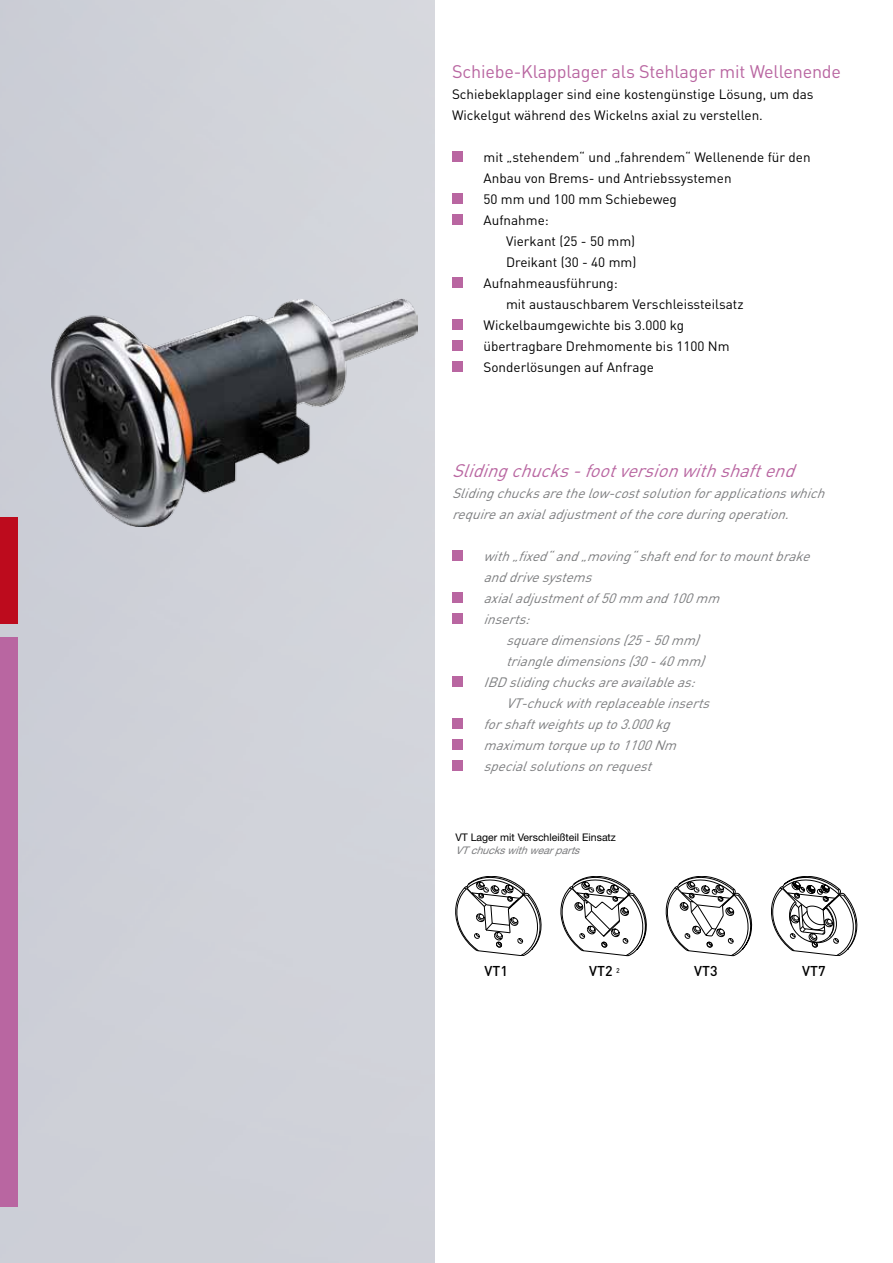
<style>
.page{position:relative;width:893px;height:1263px;background:#fff}
.page>*{position:absolute;margin:0;border:0;box-sizing:border-box;transform-origin:0 0}
.t1{font:18px "DIN Pro";letter-spacing:-.01em;color:#b966a1}
.t2{font:italic 18px "DIN Pro";color:#b966a1}
.t3{font:500 14.1px "DIN Pro";color:#000}
.t4{font:italic 13.5px/21px "DIN Pro";color:#7b7c7e}
.t5{font:13.5px/21px "DIN Pro";color:#000}
.t6{font:10.5px "Helvetica Neue";color:#000}
.t7{font:italic 10.5px "Helvetica Neue";color:#7b7c7e}
.s1{font-weight:400;font-size:10.95px}
</style>
<div class="page">
<div style="left:0;top:0;width:435px;height:1263px;background:#d0d1d9"></div>
<div style="left:0;top:517px;width:17px;height:106px;background:#bd0b1d"></div>
<div style="left:0;top:637px;width:17px;height:570px;background:#b966a1"></div>
<img style="left:51px;top:299px;width:366px;height:227px">
<div style="left:452px;top:151px;width:11px;height:11px;background:#b966a1"></div>
<div style="left:452px;top:193px;width:11px;height:11px;background:#b966a1"></div>
<div style="left:452px;top:214px;width:11px;height:11px;background:#b966a1"></div>
<div style="left:452px;top:277px;width:11px;height:11px;background:#b966a1"></div>
<div style="left:452px;top:319px;width:11px;height:11px;background:#b966a1"></div>
<div style="left:452px;top:340px;width:11px;height:11px;background:#b966a1"></div>
<div style="left:452px;top:361px;width:11px;height:11px;background:#b966a1"></div>
<div style="left:452px;top:550px;width:11px;height:11px;background:#b966a1"></div>
<div style="left:452px;top:592px;width:11px;height:11px;background:#b966a1"></div>
<div style="left:452px;top:613px;width:11px;height:11px;background:#b966a1"></div>
<div style="left:452px;top:676px;width:11px;height:11px;background:#b966a1"></div>
<div style="left:452px;top:718px;width:11px;height:11px;background:#b966a1"></div>
<div style="left:452px;top:739px;width:11px;height:11px;background:#b966a1"></div>
<div style="left:452px;top:760px;width:11px;height:11px;background:#b966a1"></div>
<svg style="left:455px;top:876px;width:86px;height:80px"></svg>
<svg style="left:560px;top:876px;width:87px;height:80px"></svg>
<svg style="left:666px;top:876px;width:86px;height:80px"></svg>
<svg style="left:771px;top:876px;width:86px;height:80px"></svg>
<h1 class="t1" style="left:452px;top:59px;width:391px">Schiebe-Klapplager als Stehlager mit Wellenende</h1>
<p class="t5" style="left:452px;top:83px;width:363px">Schiebeklapplager sind eine kostengünstige Lösung, um das<br>Wickelgut während des Wickelns axial zu verstellen.</p>
<p class="t5" style="left:483px;top:146px;width:329px">mit „stehendem“ und „fahrendem“ Wellenende für den</p>
<p class="t5" style="left:483px;top:167px;width:250px">Anbau von Brems- und Antriebssystemen</p>
<p class="t5" style="left:483px;top:188px;width:195px">50 mm und 100 mm Schiebeweg</p>
<p class="t5" style="left:483px;top:209px;width:67px">Aufnahme:</p>
<p class="t5" style="left:506px;top:230px;width:131px">Vierkant (25 - 50 mm)</p>
<p class="t5" style="left:506px;top:251px;width:132px">Dreikant (30 - 40 mm)</p>
<p class="t5" style="left:483px;top:272px;width:136px">Aufnahmeausführung:</p>
<p class="t5" style="left:506px;top:293px;width:239px">mit austauschbarem Verschleissteilsatz</p>
<p class="t5" style="left:483px;top:314px;width:202px">Wickelbaumgewichte bis 3.000 kg</p>
<p class="t5" style="left:483px;top:335px;width:248px">übertragbare Drehmomente bis 1100 Nm</p>
<p class="t5" style="left:483px;top:356px;width:172px">Sonderlösungen auf Anfrage</p>
<h1 class="t2" style="left:452px;top:458px;width:352px">Slidingchucks-footversionwithshaftend</h1>
<p class="t4" style="left:452px;top:482px;width:380px">Slidingchucksarethelow-costsolutionforapplicationswhich requireanaxialadjustmentofthecoreduringoperation.</p>
<p class="t4" style="left:483px;top:545px;width:334px">with„fixed“and„moving“shaftendfortomountbrake</p>
<p class="t4" style="left:483px;top:566px;width:115px">anddrivesystems</p>
<p class="t4" style="left:483px;top:587px;width:243px">axialadjustmentof50mm and100mm</p>
<p class="t4" style="left:483px;top:608px;width:54px">inserts:</p>
<p class="t4" style="left:506px;top:629px;width:200px">squaredimensions(25-50mm)</p>
<p class="t4" style="left:506px;top:650px;width:206px">triangledimensions(30-40mm)</p>
<p class="t4" style="left:483px;top:671px;width:219px">IBDslidingchucksareavailableas:</p>
<p class="t4" style="left:506px;top:692px;width:211px">VT-chuckwithreplaceableinserts</p>
<p class="t4" style="left:483px;top:713px;width:194px">forshaftweightsupto3.000kg</p>
<p class="t4" style="left:483px;top:734px;width:200px">maximum torqueupto1100Nm</p>
<p class="t4" style="left:483px;top:755px;width:175px">specialsolutionsonrequest</p>
<p class="t6" style="left:455px;top:831px;width:162px">VT Lager mit Verschleißteil Einsatz</p>
<p class="t7" style="left:455px;top:844px;width:130px">VTchuckswithwearparts</p>
<p class="t3" style="left:485px;top:961px;width:25px">VT1</p>
<p class="t3" style="left:589px;top:961px;width:32px">VT2 <span class="s1">²</span></p>
<p class="t3" style="left:694px;top:961px;width:25px">VT3</p>
<p class="t3" style="left:802px;top:961px;width:25px">VT7</p>
</div>
